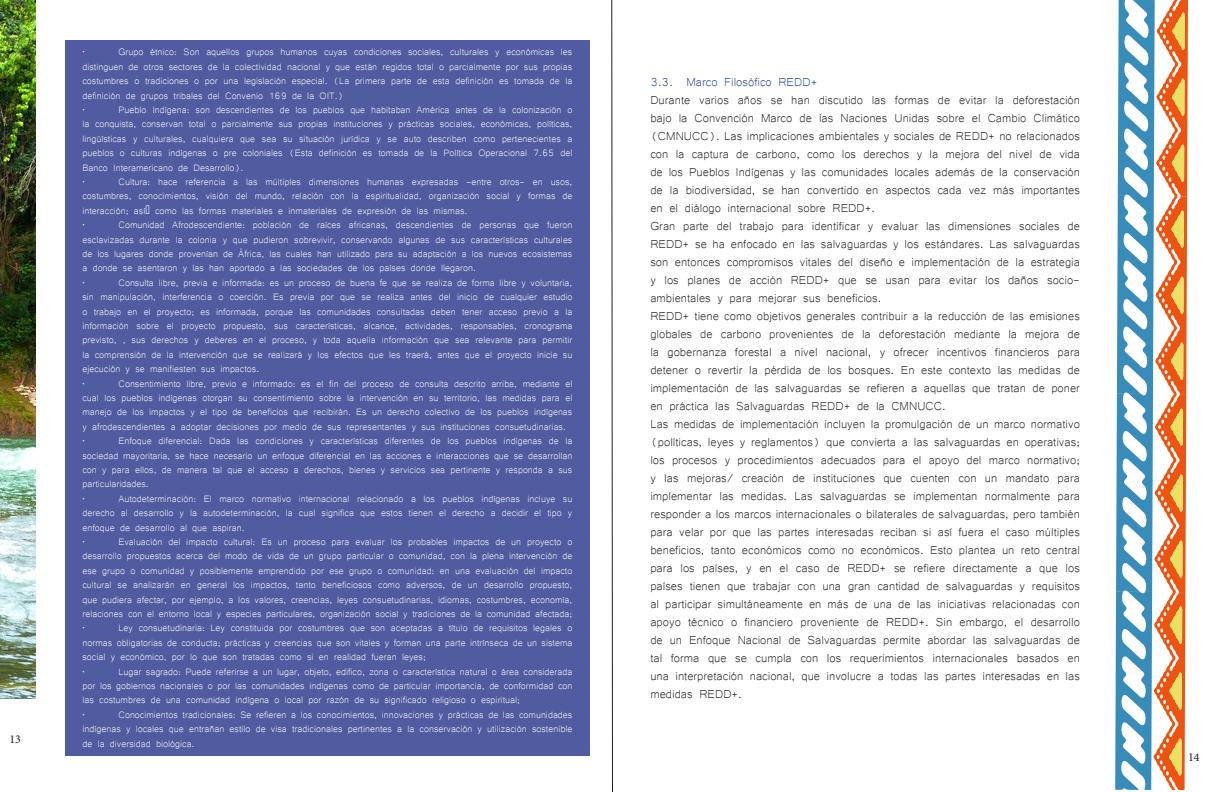
<style>
.page{position:relative;width:1224px;height:792px;background:#fff}
.page>*{position:absolute;margin:0;border:0;box-sizing:border-box;transform-origin:0 0}
.t1{font:15px/18px "Microsoft Yi Baiti";color:#231f20;text-align:justify}
.t2{font:15px "Microsoft Yi Baiti";color:#253f8e}
.t3{font:12px/14.4px "Microsoft Yi Baiti";color:#fff;text-align:justify}
.t4{font:12px "Minion Pro";color:#231f20}
</style>
<div class="page">
<div style="left:65px;top:40px;width:525px;height:716px;background:#505c9f"></div>
<svg style="left:1115px;top:0;width:73px;height:790px"></svg>
<svg style="left:611px;top:0;width:2px;height:792px;background:#908e8e"></svg>
<img style="left:0;top:0;width:36px;height:699px">
<p class="t4" style="left:9px;top:731px;width:13px">13</p>
<p class="t3" style="left:82px;top:44px;width:4px">•</p>
<p class="t3" style="left:82px;top:44px;width:491px;text-indent:36px">Grupo étnico: Son aquellos grupos humanos cuyas condiciones sociales, culturales y económicas les distinguen de otros sectores de la colectividad nacional y que están regidos total o parcialmente por sus propias costumbres o tradiciones o por una legislación especial. (La primera parte de esta definición es tomada de la definición de grupos tribales del Convenio 169 de la OIT.)</p>
<p class="t3" style="left:82px;top:102px;width:4px">•</p>
<p class="t3" style="left:82px;top:102px;width:492px;text-indent:36px">Pueblo Indígena: son descendientes de los pueblos que habitaban América antes de la colonización o la conquista, conservan total o parcialmente sus propias instituciones y prácticas sociales, económicas, políticas, lingüísticas y culturales, cualquiera que sea su situación jurídica y se auto describen como pertenecientes a pueblos o culturas indígenas o pre coloniales (Esta definición es tomada de la Política Operacional 7.65 del Banco Interamericano de Desarrollo).</p>
<p class="t3" style="left:82px;top:174px;width:4px">•</p>
<p class="t3" style="left:82px;top:174px;width:491px;text-indent:36px">Cultura: hace referencia a las múltiples dimensiones humanas expresadas -entre otros- en usos, costumbres, conocimientos, visión del mundo, relación con la espiritualidad, organización social y formas de interacción; así́ como las formas materiales e inmateriales de expresión de las mismas.</p>
<p class="t3" style="left:82px;top:217px;width:4px">•</p>
<p class="t3" style="left:82px;top:217px;width:492px;text-indent:36px">Comunidad Afrodescendiente: población de raíces africanas, descendientes de personas que fueron esclavizadas durante la colonia y que pudieron sobrevivir, conservando algunas de sus características culturales de los lugares donde provenían de África, las cuales han utilizado para su adaptación a los nuevos ecosistemas a donde se asentaron y las han aportado a las sociedades de los países donde llegaron.</p>
<p class="t3" style="left:82px;top:274px;width:4px">•</p>
<p class="t3" style="left:82px;top:274px;width:492px;text-indent:36px">Consulta libre, previa e informada: es un proceso de buena fe que se realiza de forma libre y voluntaria, sin manipulación, interferencia o coerción. Es previa por que se realiza antes del inicio de cualquier estudio o trabajo en el proyecto; es informada, porque las comunidades consultadas deben tener acceso previo a la información sobre el proyecto propuesto, sus características, alcance, actividades, responsables, cronograma previsto, , sus derechos y deberes en el proceso, y toda aquella información que sea relevante para permitir la comprensión de la intervención que se realizará y los efectos que les traerá, antes que el proyecto inicie su ejecución y se manifiesten sus impactos.</p>
<p class="t3" style="left:82px;top:375px;width:4px">•</p>
<p class="t3" style="left:82px;top:375px;width:491px;text-indent:36px">Consentimiento libre, previo e informado: es el fin del proceso de consulta descrito arriba, mediante el cual los pueblos indígenas otorgan su consentimiento sobre la intervención en su territorio, las medidas para el manejo de los impactos y el tipo de beneficios que recibirán. Es un derecho colectivo de los pueblos indígenas y afrodescendientes a adoptar decisiones por medio de sus representantes y sus instituciones consuetudinarias.</p>
<p class="t3" style="left:82px;top:433px;width:4px">•</p>
<p class="t3" style="left:82px;top:433px;width:492px;text-indent:36px">Enfoque diferencial: Dada las condiciones y características diferentes de los pueblos indígenas de la sociedad mayoritaria, se hace necesario un enfoque diferencial en las acciones e interacciones que se desarrollan con y para ellos, de manera tal que el acceso a derechos, bienes y servicios sea pertinente y responda a sus particularidades.</p>
<p class="t3" style="left:82px;top:490px;width:4px">•</p>
<p class="t3" style="left:82px;top:490px;width:491px;text-indent:36px">Autodeterminación: El marco normativo internacional relacionado a los pueblos indígenas incluye su derecho al desarrollo y la autodeterminación, la cual significa que estos tienen el derecho a decidir el tipo y enfoque de desarrollo al que aspiran.</p>
<p class="t3" style="left:82px;top:534px;width:4px">•</p>
<p class="t3" style="left:82px;top:534px;width:492px;text-indent:36px">Evaluación del impacto cultural: Es un proceso para evaluar los probables impactos de un proyecto o desarrollo propuestos acerca del modo de vida de un grupo particular o comunidad, con la plena intervención de ese grupo o comunidad y posiblemente emprendido por ese grupo o comunidad: en una evaluación del impacto cultural se analizarán en general los impactos, tanto beneficiosos como adversos, de un desarrollo propuesto, que pudiera afectar, por ejemplo, a los valores, creencias, leyes consuetudinarias, idiomas, costumbres, economía, relaciones con el entorno local y especies particulares, organización social y tradiciones de la comunidad afectada;</p>
<p class="t3" style="left:82px;top:620px;width:4px">•</p>
<p class="t3" style="left:82px;top:620px;width:492px;text-indent:36px">Ley consuetudinaria: Ley constituida por costumbres que son aceptadas a título de requisitos legales o normas obligatorias de conducta; prácticas y creencias que son vitales y forman una parte intrínseca de un sistema social y económico, por lo que son tratadas como si en realidad fueran leyes;</p>
<p class="t3" style="left:82px;top:663px;width:4px">•</p>
<p class="t3" style="left:82px;top:663px;width:491px;text-indent:36px">Lugar sagrado: Puede referirse a un lugar, objeto, edifico, zona o característica natural o área considerada por los gobiernos nacionales o por las comunidades indígenas como de particular importancia, de conformidad con las costumbres de una comunidad indígena o local por razón de su significado religioso o espiritual;</p>
<p class="t3" style="left:82px;top:706px;width:4px">•</p>
<p class="t3" style="left:82px;top:706px;width:491px;text-indent:36px">Conocimientos tradicionales: Se refieren a los conocimientos, innovaciones y prácticas de las comunidades indígenas y locales que entrañan estilo de visa tradicionales pertinentes a la conservación y utilización sostenible de la diversidad biológica.</p>
<p class="t2" style="left:650px;top:73px;width:168px">3.3. Marco Filosófico REDD+</p>
<p class="t1" style="left:650px;top:89px;width:431px">Durante varios años se han discutido las formas de evitar la deforestación bajo la Convención Marco de las Naciones Unidas sobre el Cambio Climático (CMNUCC). Las implicaciones ambientales y sociales de REDD+ no relacionados con la captura de carbono, como los derechos y la mejora del nivel de vida de los Pueblos Indígenas y las comunidades locales además de la conservación de la biodiversidad, se han convertido en aspectos cada vez más importantes en el diálogo internacional sobre REDD+.</p>
<p class="t1" style="left:650px;top:215px;width:431px">Gran parte del trabajo para identificar y evaluar las dimensiones sociales de REDD+ se ha enfocado en las salvaguardas y los estándares. Las salvaguardas son entonces compromisos vitales del diseño e implementación de la estrategia y los planes de acción REDD+ que se usan para evitar los daños socio&shy;ambientales y para mejorar sus beneficios.</p>
<p class="t1" style="left:650px;top:305px;width:431px">REDD+ tiene como objetivos generales contribuir a la reducción de las emisiones globales de carbono provenientes de la deforestación mediante la mejora de la gobernanza forestal a nivel nacional, y ofrecer incentivos financieros para detener o revertir la pérdida de los bosques. En este contexto las medidas de implementación de las salvaguardas se refieren a aquellas que tratan de poner en práctica las Salvaguardas REDD+ de la CMNUCC.</p>
<p class="t1" style="left:650px;top:413px;width:431px">Las medidas de implementación incluyen la promulgación de un marco normativo (políticas, leyes y reglamentos) que convierta a las salvaguardas en operativas; los procesos y procedimientos adecuados para el apoyo del marco normativo; y las mejoras/ creación de instituciones que cuenten con un mandato para implementar las medidas. Las salvaguardas se implementan normalmente para responder a los marcos internacionales o bilaterales de salvaguardas, pero también para velar por que las partes interesadas reciban si así fuera el caso múltiples beneficios, tanto económicos como no económicos. Esto plantea un reto central para los países, y en el caso de REDD+ se refiere directamente a que los países tienen que trabajar con una gran cantidad de salvaguardas y requisitos al participar simultáneamente en más de una de las iniciativas relacionadas con apoyo técnico o financiero proveniente de REDD+. Sin embargo, el desarrollo de un Enfoque Nacional de Salvaguardas permite abordar las salvaguardas de tal forma que se cumpla con los requerimientos internacionales basados en una interpretación nacional, que involucre a todas las partes interesadas en las medidas REDD+.</p>
<p class="t4" style="left:1188px;top:749px;width:13px">14</p>
</div>
